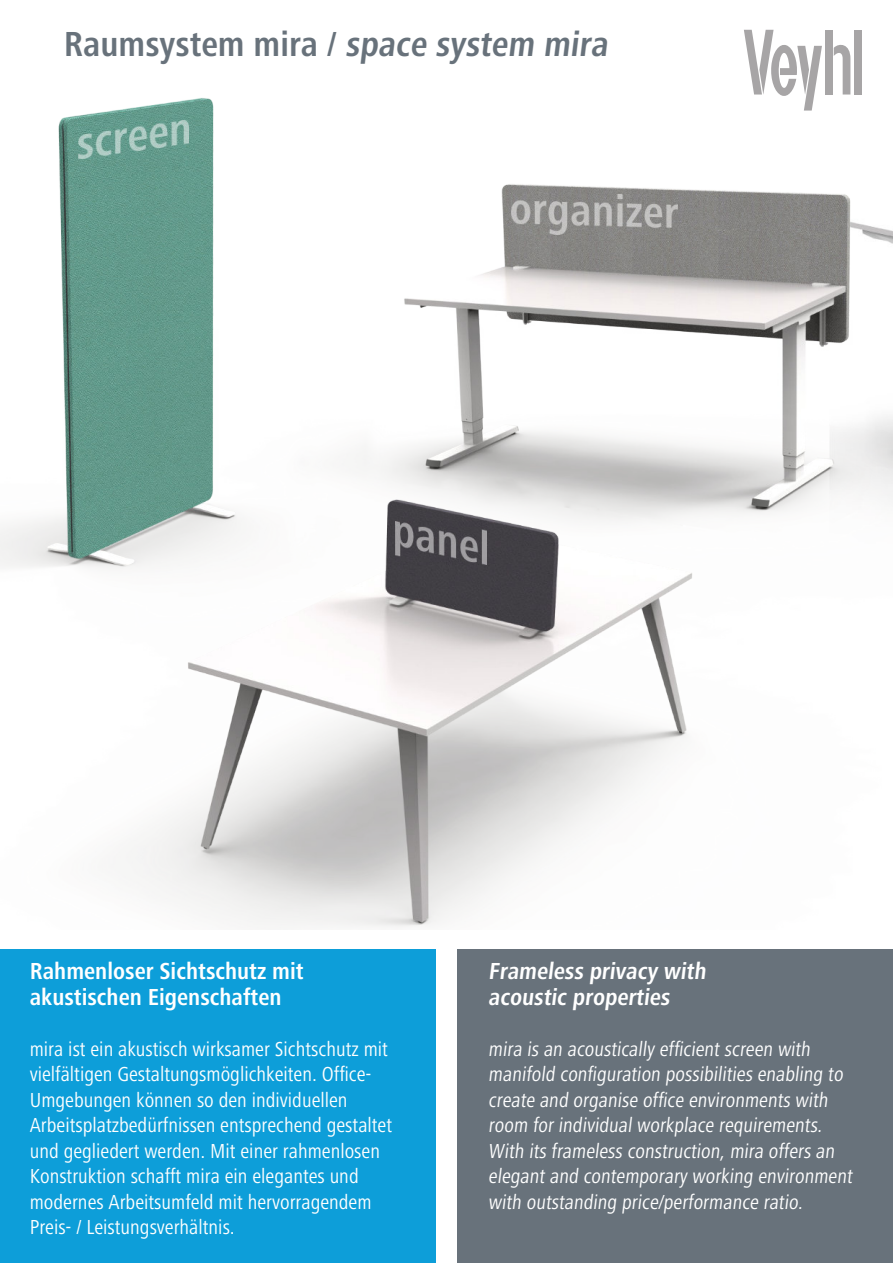
<style>
.page{position:relative;width:893px;height:1263px;background:#fff}
.page>*{position:absolute;margin:0;border:0;box-sizing:border-box;transform-origin:0 0}
.t1{font:700 condensed 36px "Frutiger Next";color:#68727b}
.t2{font:700 condensed 24px/25.5px "Frutiger Next";color:#fff}
.t3{font:condensed 21px/25.5px "Frutiger Next";color:#fff}
</style>
<div class="page">
<div style="left:0;top:949px;width:436px;height:314px;background:#0d9ed9"></div>
<div style="left:457px;top:949px;width:436px;height:314px;background:#68727b"></div>
<img style="left:0;top:29px;width:893px;height:898px">
<img style="left:395px;top:522px;width:92px;height:42px">
<img style="left:511px;top:194px;width:167px;height:41px">
<img style="left:79px;top:121px;width:109px;height:37px">
<div style="left:825px;top:30px;width:7px;height:65px;background:#a7a5a6"></div>
<svg style="left:834px;top:42px;width:16px;height:53px"></svg>
<svg style="left:744px;top:30px;width:78px;height:81px"></svg>
<div style="left:854px;top:30px;width:7px;height:65px;background:#a7a5a6"></div>
<h1 class="t1" style="left:64px;top:27px;width:550px">Raumsystem mira / space system mira</h1>
<p class="t2" style="left:30px;top:959px;width:275px">Rahmenloser Sichtschutz mit akustischen Eigenschaften</p>
<p class="t3" style="left:30px;top:1037px;width:364px">mira ist ein akustisch wirksamer Sichtschutz mit vielfältigen Gestaltungsmöglichkeiten. Office-Umgebungen können so den individuellen Arbeitsplatzbedürfnissen entsprechend gestaltet und gegliedert werden. Mit einer rahmenlosen Konstruktion schafft mira ein elegantes und modernes Arbeitsumfeld mit hervorragendem Preis- / Leistungsverhältnis.</p>
<p class="t2" style="left:488px;top:959px;width:222px">Frameless privacy with acoustic properties</p>
<p class="t3" style="left:488px;top:1037px;width:368px">mira is an acoustically efficient screen with manifold configuration possibilities enabling to create and organise office environments with room for individual workplace requirements.<br>With its frameless construction, mira offers an elegant and contemporary working environment with outstanding price/performance ratio.</p>
</div>
